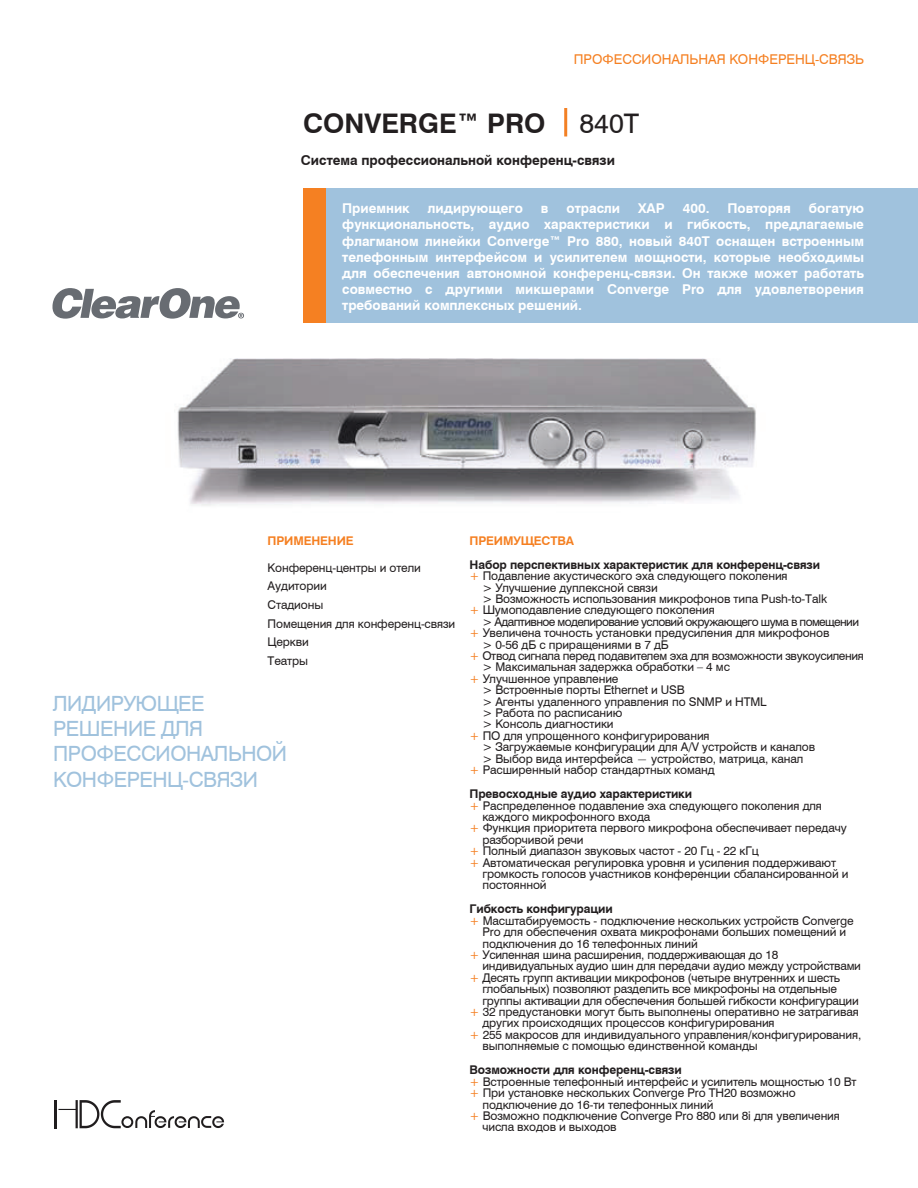
<style>
.page{position:relative;width:918px;height:1188px;background:#fff}
.page>*{position:absolute;margin:0;border:0;box-sizing:border-box;transform-origin:0 0}
.t1{font:700 27px "Swiss 721 Cyrillic BT";color:#231f20}
.t2{font:27px "Swiss 721 Cyrillic BT";color:#231f20}
.t3{font:21px/25.2px "Swiss 721 Cyrillic BT";letter-spacing:-.02em;color:#a0c2dd}
.t4{font:700 13.5px/16.2px "Swiss 721 Cyrillic BT";color:#fff;text-align:justify}
.t5{font:700 13.5px "Swiss 721 Cyrillic BT";color:#231f20}
.t6{font:13.5px "Swiss 721 Cyrillic BT";color:#f58022}
.t7{font:12px/18.6px "Swiss 721 Cyrillic BT";letter-spacing:-.01em;color:#231f20}
.t8{font:700 12px "Swiss 721 Cyrillic BT";letter-spacing:-.01em;color:#231f20}
.t9{font:12px "Swiss 721 Cyrillic BT";letter-spacing:-.03em;color:#231f20}
.t10{font:12px "Swiss 721 Cyrillic BT";letter-spacing:-.05em;color:#231f20}
.t11{font:700 12px "Swiss 721 Cyrillic BT";letter-spacing:-.01em;color:#f58022}
.s1{color:#f58022}
</style>
<div class="page">
<div style="left:325px;top:188px;width:593px;height:135px;background:#a0c2dd"></div>
<div style="left:303px;top:188px;width:22px;height:135px;background:#f58022"></div>
<svg style="left:53px;top:288px;width:191px;height:31px"></svg>
<hr style="left:564px;top:108px;width:3px;height:28px;background:#f38024">
<img style="left:177px;top:358px;width:579px;height:148px">
<svg style="left:121px;top:1116px;width:12px;height:12px"></svg>
<div style="left:123px;top:1118px;width:8px;height:8px;background:#fff;border-radius:50%"></div>
<hr style="left:54px;top:1100px;width:2px;height:28px;background:#201d1e">
<svg style="left:58px;top:1100px;width:63px;height:28px"></svg>
<svg style="left:135px;top:1110px;width:89px;height:18px"></svg>
<p class="t6" style="left:574px;top:51px;width:292px">ПРОФЕССИОНАЛЬНАЯ КОНФЕРЕНЦ-СВЯЗЬ</p>
<h1 class="t1" style="left:303px;top:107px;width:244px">CONVERGE™ PRO</h1>
<p class="t5" style="left:301px;top:152px;width:316px">Система профессиональной конференц-связи</p>
<h1 class="t2" style="left:579px;top:107px;width:61px">840T</h1>
<p class="t4" style="left:342px;top:200px;width:523px;text-indent:467px">богатую функциональность, аудио характеристики и гибкость, предлагаемые флагманом линейки Converge™ Pro 880, новый 840T оснащен встроенным телефонным интерфейсом и усилителем мощности, которые необходимы для обеспечения автономной конференц-связи. Он также может работать совместно с другими микшерами Converge Pro для удовлетворения требований комплексных решений.</p>
<p class="t4" style="left:342px;top:200px;width:69px">Приемник</p>
<p class="t4" style="left:428px;top:200px;width:97px">лидирующего</p>
<p class="t4" style="left:541px;top:200px;width:9px">в</p>
<p class="t4" style="left:567px;top:200px;width:55px">отрасли</p>
<p class="t4" style="left:638px;top:200px;width:28px">XAP</p>
<p class="t4" style="left:683px;top:200px;width:28px">400.</p>
<p class="t4" style="left:728px;top:200px;width:65px">Повторяя</p>
<p class="t11" style="left:268px;top:533px;width:88px">ПРИМЕНЕНИЕ</p>
<p class="t7" style="left:268px;top:558px;width:189px">Конференц-центры и отели<br>Аудитории<br>Стадионы<br>Помещения для конференц-связи<br>Церкви<br>Театры</p>
<h2 class="t3" style="left:53px;top:691px;width:235px">ЛИДИРУЮЩЕЕ<br>РЕШЕНИЕ ДЛЯ<br>ПРОФЕССИОНАЛЬНОЙ<br>КОНФЕРЕНЦ-СВЯЗИ</h2>
<p class="t11" style="left:470px;top:533px;width:106px">ПРЕИМУЩЕСТВА</p>
<p class="t8" style="left:470px;top:557px;width:352px">Набор перспективных характеристик для конференц-связи</p>
<p class="t7" style="left:470px;top:567px;width:320px"><span class="s1">+</span> Подавление акустического эха следующего поколения</p>
<p class="t7" style="left:482px;top:578px;width:177px">&gt; Улучшение дуплексной связи</p>
<p class="t7" style="left:482px;top:589px;width:346px">&gt; Возможность использования микрофонов типа Push-to-Talk</p>
<p class="t7" style="left:470px;top:601px;width:247px"><span class="s1">+</span> Шумоподавление следующего поколения</p>
<p class="t10" style="left:482px;top:614px;width:378px">&gt; Адаптивное моделирование условий окружающего шума в помещении</p>
<p class="t7" style="left:470px;top:624px;width:361px"><span class="s1">+</span> Увеличена точность установки предусиления для микрофонов</p>
<p class="t7" style="left:482px;top:635px;width:188px">&gt; 0-56 дБ с приращениями в 7 дБ</p>
<p class="t9" style="left:470px;top:648px;width:396px"><span class="s1">+</span> Отвод сигнала перед подавителем эха для возможности звукоусиления</p>
<p class="t7" style="left:482px;top:658px;width:249px">&gt; Максимальная задержка обработки – 4 мс</p>
<p class="t7" style="left:470px;top:669px;width:150px"><span class="s1">+</span> Улучшенное управление</p>
<p class="t7" style="left:482px;top:681px;width:204px">&gt; Встроенные порты Ethernet и USB</p>
<p class="t7" style="left:482px;top:692px;width:286px">&gt; Агенты удаленного управления по SNMP и HTML</p>
<p class="t7" style="left:482px;top:703px;width:142px">&gt; Работа по расписанию</p>
<p class="t7" style="left:482px;top:715px;width:133px">&gt; Консоль диагностики</p>
<p class="t7" style="left:470px;top:726px;width:242px"><span class="s1">+</span> ПО для упрощенного конфигурирования</p>
<p class="t7" style="left:482px;top:738px;width:334px">&gt; Загружаемые конфигурации для A/V устройств и каналов</p>
<p class="t7" style="left:482px;top:749px;width:323px">&gt; Выбор вида интерфейса — устройство, матрица, канал</p>
<p class="t7" style="left:470px;top:760px;width:247px"><span class="s1">+</span> Расширенный набор стандартных команд</p>
<p class="t8" style="left:470px;top:787px;width:224px">Превосходные аудио характеристики</p>
<p class="t7" style="left:470px;top:796px;width:354px"><span class="s1">+</span> Распределенное подавление эха следующего поколения для</p>
<p class="t7" style="left:482px;top:807px;width:170px">каждого микрофонного входа</p>
<p class="t7" style="left:470px;top:819px;width:379px"><span class="s1">+</span> Функция приоритета первого микрофона обеспечивает передачу</p>
<p class="t7" style="left:482px;top:830px;width:103px">разборчивой речи</p>
<p class="t7" style="left:470px;top:841px;width:291px"><span class="s1">+</span> Полный диапазон звуковых частот - 20 Гц - 22 кГц</p>
<p class="t7" style="left:470px;top:853px;width:368px"><span class="s1">+</span> Автоматическая регулировка уровня и усиления поддерживают</p>
<p class="t7" style="left:482px;top:864px;width:368px">громкость голосов участников конференции сбалансированной и</p>
<p class="t7" style="left:482px;top:876px;width:66px">постоянной</p>
<p class="t8" style="left:470px;top:902px;width:145px">Гибкость конфигурации</p>
<p class="t7" style="left:470px;top:911px;width:385px"><span class="s1">+</span> Масштабируемость - подключение нескольких устройств Converge</p>
<p class="t7" style="left:482px;top:923px;width:365px">Pro для обеспечения охвата микрофонами больших помещений и</p>
<p class="t7" style="left:482px;top:934px;width:217px">подключения до 16 телефонных линий</p>
<p class="t7" style="left:470px;top:945px;width:310px"><span class="s1">+</span> Усиленная шина расширения, поддерживающая до 18</p>
<p class="t7" style="left:482px;top:957px;width:380px">индивидуальных аудио шин для передачи аудио между устройствами</p>
<p class="t7" style="left:470px;top:968px;width:372px"><span class="s1">+</span> Десять групп активации микрофонов (четыре внутренних и шесть</p>
<p class="t7" style="left:482px;top:980px;width:356px">глобальных) позволяют разделить все микрофоны на отдельные</p>
<p class="t7" style="left:482px;top:991px;width:378px">группы активации для обеспечения большей гибкости конфигурации</p>
<p class="t7" style="left:470px;top:1002px;width:391px"><span class="s1">+</span> 32 предустановки могут быть выполнены оперативно не затрагивая</p>
<p class="t7" style="left:482px;top:1014px;width:294px">других происходящих процессов конфигурирования</p>
<p class="t7" style="left:470px;top:1025px;width:393px"><span class="s1">+</span> 255 макросов для индивидуального управления/конфигурирования,</p>
<p class="t7" style="left:482px;top:1037px;width:277px">выполняемые с помощью единственной команды</p>
<p class="t8" style="left:470px;top:1063px;width:214px">Возможности для конференц-связи</p>
<p class="t7" style="left:470px;top:1072px;width:388px"><span class="s1">+</span> Встроенные телефонный интерфейс и усилитель мощностью 10 Вт</p>
<p class="t7" style="left:470px;top:1084px;width:328px"><span class="s1">+</span> При установке нескольких Converge Pro TH20 возможно</p>
<p class="t7" style="left:482px;top:1095px;width:233px">подключение до 16-ти телефонных линий</p>
<p class="t7" style="left:470px;top:1106px;width:372px"><span class="s1">+</span> Возможно подключение Converge Pro 880 или 8i для увеличения</p>
<p class="t7" style="left:482px;top:1118px;width:136px">числа входов и выходов</p>
</div>
